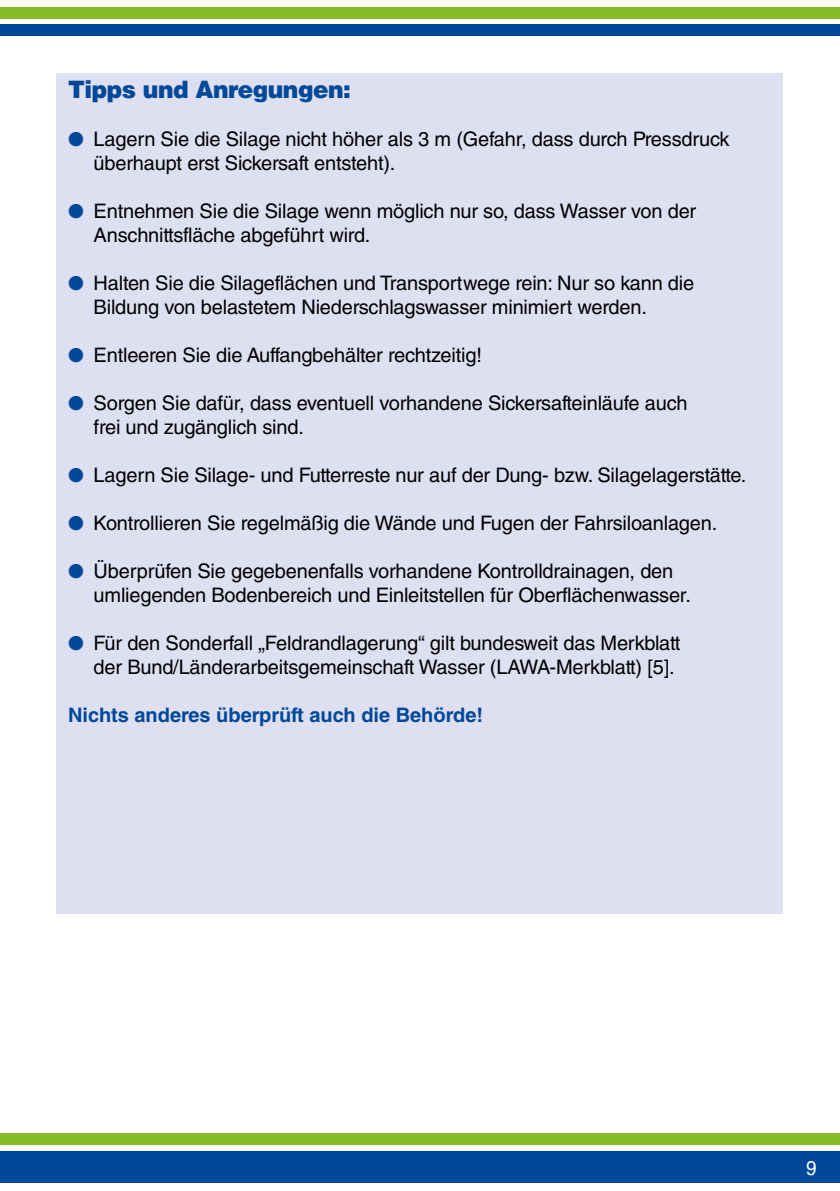
<style>
.page{position:relative;width:840px;height:1191px;background:#fff}
.page>*{position:absolute;margin:0;border:0;box-sizing:border-box;transform-origin:0 0}
.t1{font:900 24px "Helvetica LT Std";letter-spacing:-.02em;color:#00489a}
.t2{font:20px/24px "Helvetica LT Std";letter-spacing:-.01em;color:#000}
.t3{font:700 20px "Helvetica LT Std";color:#00489a}
.t4{font:20px "Helvetica LT Std";color:#fff;scale:.95 1}
.s1{color:#00489a}
</style>
<div class="page">
<div style="left:0;top:1151px;width:839px;height:32px;background:#00489a"></div>
<div style="left:0;top:1133px;width:839px;height:11px;background:#86bc25"></div>
<div style="left:0;top:25px;width:839px;height:11px;background:#00489a"></div>
<div style="left:0;top:8px;width:839px;height:11px;background:#86bc25"></div>
<div style="left:57px;top:74px;width:725px;height:840px;background:#dee0f2"></div>
<p class="t1" style="left:68px;top:73px;width:284px">Tipps und Anregungen:</p>
<p class="t2" style="left:94px;top:127px;width:637px;text-indent:-26px"><span class="s1">●</span> Lagern Sie die Silage nicht höher als 3 m (Gefahr, dass durch Pressdruck überhaupt erst Sickersaft entsteht).</p>
<p class="t2" style="left:94px;top:199px;width:603px;text-indent:-26px"><span class="s1">●</span> Entnehmen Sie die Silage wenn möglich nur so, dass Wasser von der<br>Anschnittsfläche abgeführt wird.</p>
<p class="t2" style="left:94px;top:271px;width:601px;text-indent:-26px"><span class="s1">●</span> Halten Sie die Silageflächen und Transportwege rein: Nur so kann die<br>Bildung von belastetem Niederschlagswasser minimiert werden.</p>
<p class="t2" style="left:68px;top:343px;width:415px"><span class="s1">●</span> Entleeren Sie die Auffangbehälter rechtzeitig!</p>
<p class="t2" style="left:94px;top:391px;width:595px;text-indent:-26px"><span class="s1">●</span> Sorgen Sie dafür, dass eventuell vorhandene Sickersafteinläufe auch frei und zugänglich sind.</p>
<p class="t2" style="left:68px;top:463px;width:679px"><span class="s1">●</span> Lagern Sie Silage- und Futterreste nur auf der Dung- bzw. Silagelagerstätte.</p>
<p class="t2" style="left:68px;top:511px;width:650px"><span class="s1">●</span> Kontrollieren Sie regelmäßig die Wände und Fugen der Fahrsiloanlagen.</p>
<p class="t2" style="left:94px;top:559px;width:598px;text-indent:-26px"><span class="s1">●</span> Überprüfen Sie gegebenenfalls vorhandene Kontrolldrainagen, den umliegenden Bodenbereich und Einleitstellen für Oberflächenwasser.</p>
<p class="t2" style="left:68px;top:631px;width:613px;text-align:right"><span class="s1">●</span> Für den Sonderfall „Feldrandlagerung“ gilt bundesweit das Merkblatt der Bund/Länderarbeitsgemeinschaft Wasser (LAWA-Merkblatt) [5].</p>
<p class="t3" style="left:68px;top:702px;width:416px">Nichts anderes überprüft auch die Behörde!</p>
<p class="t4" style="left:805px;top:1156px;width:13px">9</p>
</div>
